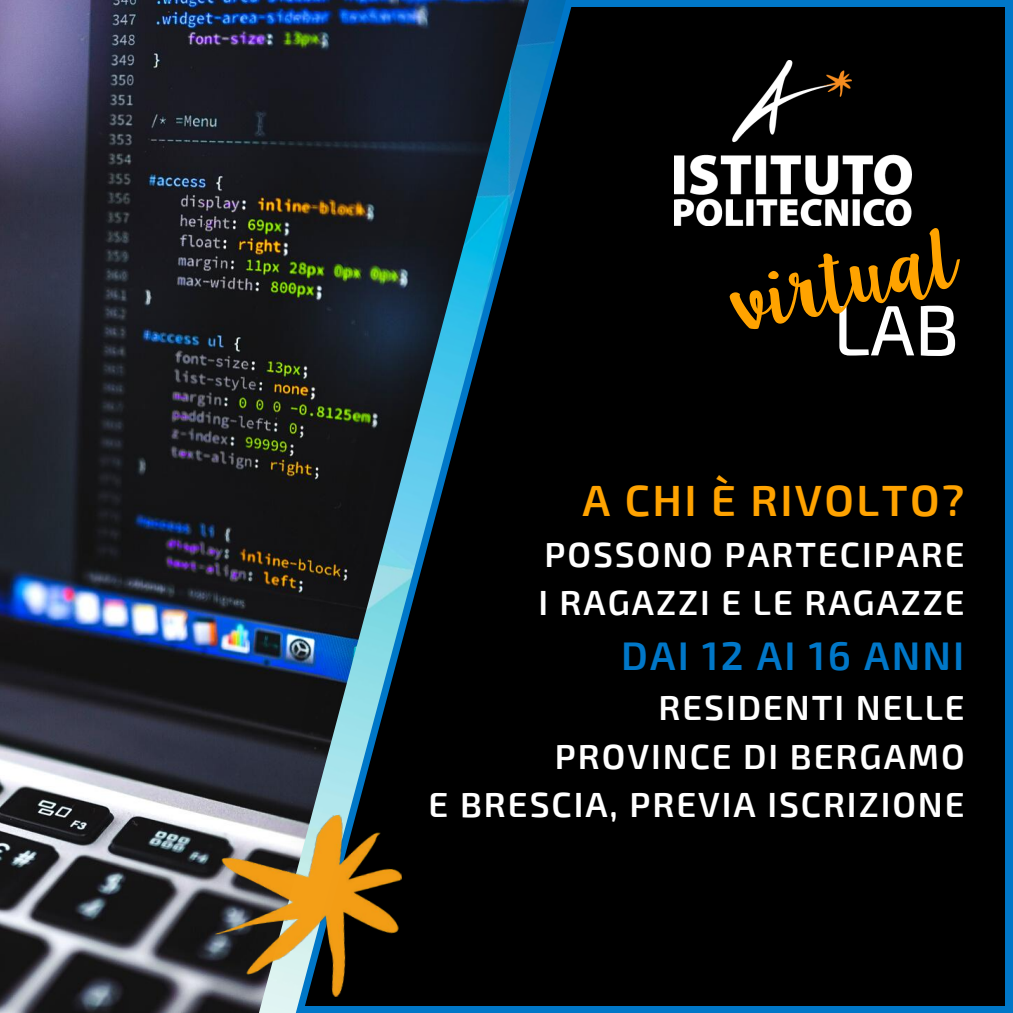
<style>
.page{position:relative;width:1013px;height:1013px;background:#fff}
.page>*{position:absolute;margin:0;border:0;box-sizing:border-box;transform-origin:0 0}
.t1{font:71.25px "Lilly Belle";color:#ffa300}
.t2{font:500 71.25px "Exo 2";color:#fff}
.t3{font:600 43.75px "Exo 2";letter-spacing:.055em;color:#ffa300}
.t4{font:600 40px "Exo 2";letter-spacing:.055em;color:#0077c8}
.t5{font:600 35px/48.6px "Exo 2";letter-spacing:.055em;color:#fff}
</style>
<div class="page">
<img style="left:0;top:0;width:86px;height:1012px">
<img style="left:86px;top:0;width:161px;height:1012px">
<div style="left:247px;top:0;width:758px;height:1012px;background:#000"></div>
<div style="left:1005px;top:0;width:7px;height:1012px;background:#0077c8"></div>
<div style="left:554px;top:0;width:458px;height:7px;background:#0077c8"></div>
<div style="left:303px;top:1005px;width:709px;height:7px;background:#0077c8"></div>
<div style="left:566px;top:7px;width:86px;height:999px;background:#000"></div>
<img style="left:259px;top:0;width:307px;height:1012px">
<img style="left:202px;top:808px;width:213px;height:202px">
<img style="left:674px;top:60px;width:237px;height:165px">
<h1 class="t1" style="left:724px;top:251px;width:228px;rotate:-13deg">virtual</h1>
<h1 class="t2" style="left:833px;top:284px;width:127px">LAB</h1>
<p class="t3" style="left:582px;top:472px;width:383px">A CHI È RIVOLTO?</p>
<p class="t5" style="left:538px;top:528px;width:428px">POSSONO PARTECIPARE<br>I RAGAZZI E LE RAGAZZE</p>
<p class="t4" style="left:621px;top:630px;width:345px">DAI 12 AI 16 ANNI</p>
<p class="t5" style="left:428px;top:681px;width:537px;text-align:right">RESIDENTI NELLE<br>PROVINCE DI BERGAMO<br>E BRESCIA, PREVIA ISCRIZIONE</p>
</div>
